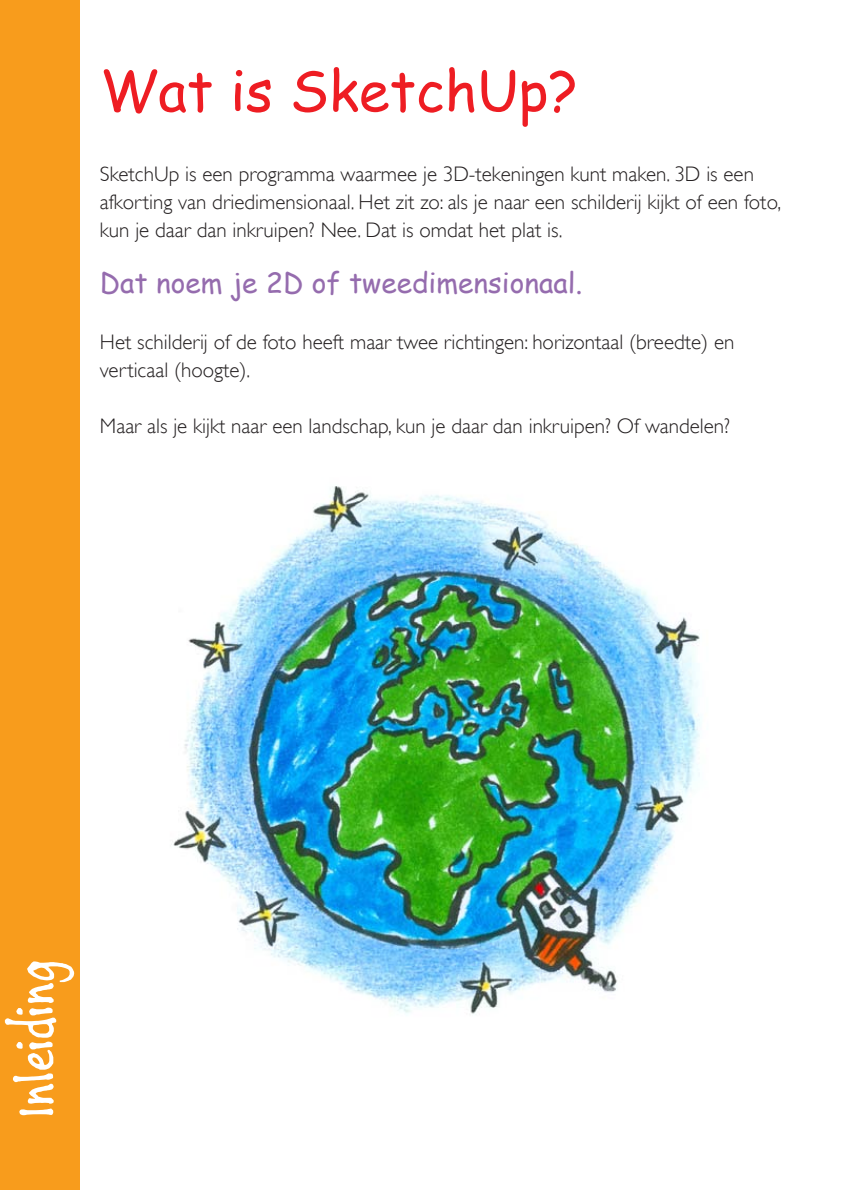
<style>
.page{position:relative;width:846px;height:1190px;background:#fff}
.page>*{position:absolute;margin:0;border:0;box-sizing:border-box;transform-origin:0 0}
.t1{font:56px "Comic Sans MS";color:#ee1d23}
.t2{font:56px "Buxton Sketch";color:#fff}
.t3{font:28px "Comic Sans MS";color:#956cae}
.t4{font:300 21px/28px "Gill Sans";color:#231f20}
</style>
<div class="page">
<div style="left:0;top:0;width:80px;height:1189px;background:#f89c1c"></div>
<img style="left:171px;top:486px;width:530px;height:528px">
<h1 class="t1" style="left:100px;top:49px;width:479px">Wat is SketchUp?</h1>
<p class="t4" style="left:100px;top:160px;width:682px">SketchUp is een programma waarmee je 3D-tekeningen kunt maken. 3D is een afkorting van driedimensionaal. Het zit zo: als je naar een schilderij kijkt of een foto, kun je daar dan inkruipen? Nee. Dat is omdat het plat is.</p>
<h2 class="t3" style="left:100px;top:262px;width:484px">Dat noem je 2D of tweedimensionaal.</h2>
<p class="t4" style="left:100px;top:328px;width:636px">Het schilderij of de foto heeft maar twee richtingen: horizontaal (breedte) en verticaal (hoogte).</p>
<p class="t4" style="left:100px;top:412px;width:631px">Maar als je kijkt naar een landschap, kun je daar dan inkruipen? Of wandelen?</p>
<h1 class="t2" style="left:-3px;top:1117px;width:160px;rotate:-90deg">Inleiding</h1>
</div>
